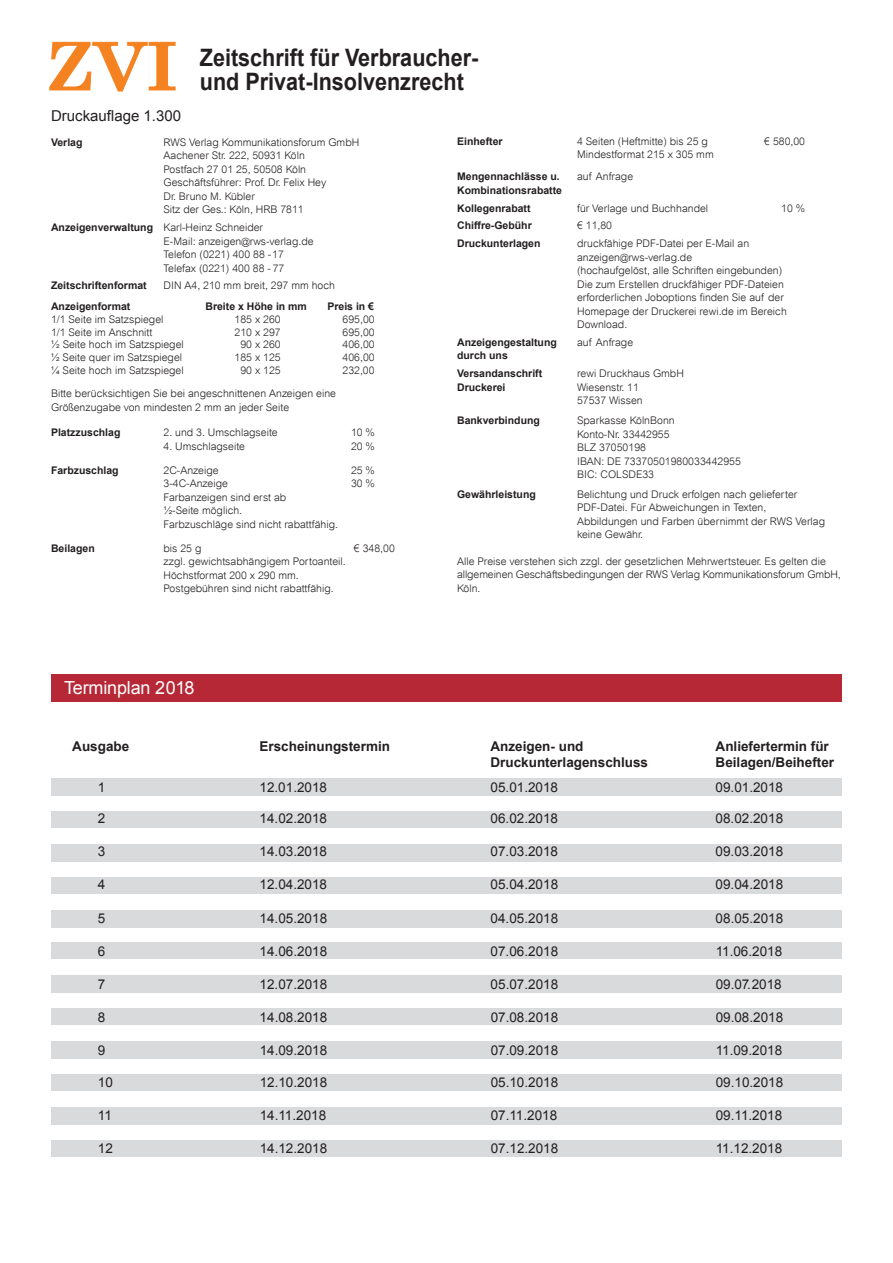
<style>
.page{position:relative;width:893px;height:1263px;background:#fff}
.page>*{position:absolute;margin:0;border:0;box-sizing:border-box;transform-origin:0 0}
.t1{font:700 66px "Century Schoolbook";color:#f58220;scale:1.06 1}
.t2{font:700 24px/24px "Arial";color:#231f20;scale:.9 1}
.t3{font:18px "Arial";letter-spacing:-.01em;color:#fff}
.t4{font:15px "Arial";color:#231f20}
.t5{font:13.5px "Arial";color:#231f20}
.t6{font:700 13.5px "Arial";color:#231f20}
.t7{font:300 10.5px/13.5px "Arial";color:#231f20}
.t8{font:700 10.5px/17.7px "Arial";color:#231f20}
.s1{font-weight:700}
</style>
<div class="page">
<svg style="left:49px;top:42px;width:126px;height:50px"></svg>
<div style="left:51px;top:674px;width:791px;height:28px;background:#b72837"></div>
<div style="left:51px;top:844px;width:791px;height:18px;background:#d9dadc"></div>
<div style="left:51px;top:877px;width:791px;height:17px;background:#d9dadc"></div>
<div style="left:51px;top:779px;width:791px;height:17px;background:#d9dadc"></div>
<div style="left:51px;top:811px;width:791px;height:17px;background:#d9dadc"></div>
<div style="left:51px;top:975px;width:791px;height:18px;background:#d9dadc"></div>
<div style="left:51px;top:1008px;width:791px;height:17px;background:#d9dadc"></div>
<div style="left:51px;top:910px;width:791px;height:17px;background:#d9dadc"></div>
<div style="left:51px;top:942px;width:791px;height:17px;background:#d9dadc"></div>
<div style="left:51px;top:1107px;width:791px;height:17px;background:#d9dadc"></div>
<div style="left:51px;top:1140px;width:791px;height:17px;background:#d9dadc"></div>
<div style="left:51px;top:1042px;width:791px;height:17px;background:#d9dadc"></div>
<div style="left:51px;top:1074px;width:791px;height:17px;background:#d9dadc"></div>
<h1 class="t1" style="left:47px;top:26px;width:125px">ZVI</h1>
<h3 class="t4" style="left:51px;top:107px;width:132px">Druckauflage 1.300</h3>
<h2 class="t2" style="left:200px;top:46px;width:311px">Zeitschrift für Verbraucher&shy;und Privat-Insolvenzrecht</h2>
<p class="t8" style="left:51px;top:133px;width:33px">Verlag</p>
<p class="t7" style="left:164px;top:135px;width:197px">RWS Verlag Kommunikationsforum GmbH<br>Aachener Str. 222, 50931 Köln<br>Postfach 27 01 25, 50508 Köln<br>Geschäftsführer: Prof. Dr. Felix Hey<br>Dr. Bruno M. Kübler<br>Sitz der Ges.: Köln, HRB 7811</p>
<p class="t7" style="left:164px;top:221px;width:152px;text-indent:-112px"><span class="s1">Anzeigenverwaltung</span> Karl-Heinz Schneider<br>E-Mail: anzeigen@rws-verlag.de<br>Telefon (0221) 400 88 -17<br>Telefax (0221) 400 88 - 77</p>
<p class="t8" style="left:51px;top:277px;width:97px">Zeitschriftenformat</p>
<p class="t7" style="left:164px;top:279px;width:173px">DIN A4, 210 mm breit, 297 mm hoch</p>
<p class="t8" style="left:51px;top:298px;width:81px">Anzeigenformat</p>
<p class="t8" style="left:205px;top:298px;width:103px">Breite x Höhe in mm</p>
<p class="t8" style="left:327px;top:298px;width:48px">Preis in €</p>
<p class="t7" style="left:51px;top:312px;width:114px">1/1 Seite im Satzspiegel</p>
<p class="t7" style="left:235px;top:312px;width:48px">185 x 260</p>
<p class="t7" style="left:343px;top:312px;width:34px">695,00</p>
<p class="t7" style="left:51px;top:325px;width:103px">1/1 Seite im Anschnitt</p>
<p class="t7" style="left:235px;top:325px;width:48px">210 x 297</p>
<p class="t7" style="left:343px;top:325px;width:34px">695,00</p>
<p class="t7" style="left:51px;top:338px;width:134px">½ Seite hoch im Satzspiegel</p>
<p class="t7" style="left:240px;top:338px;width:42px">90 x 260</p>
<p class="t7" style="left:343px;top:338px;width:34px">406,00</p>
<p class="t7" style="left:51px;top:351px;width:133px">½ Seite quer im Satzspiegel</p>
<p class="t7" style="left:235px;top:351px;width:48px">185 x 125</p>
<p class="t7" style="left:343px;top:351px;width:34px">406,00</p>
<p class="t7" style="left:51px;top:364px;width:134px">¼ Seite hoch im Satzspiegel</p>
<p class="t7" style="left:240px;top:364px;width:42px">90 x 125</p>
<p class="t7" style="left:343px;top:364px;width:34px">232,00</p>
<p class="t7" style="left:51px;top:387px;width:286px">Bitte berücksichtigen Sie bei angeschnittenen Anzeigen eine<br>Größenzugabe von mindesten 2 mm an jeder Seite</p>
<p class="t8" style="left:51px;top:424px;width:71px">Platzzuschlag</p>
<p class="t7" style="left:164px;top:426px;width:116px">2. und 3. Umschlagseite</p>
<p class="t7" style="left:351px;top:426px;width:25px">10 %</p>
<p class="t7" style="left:164px;top:439px;width:83px">4. Umschlagseite</p>
<p class="t7" style="left:351px;top:439px;width:25px">20 %</p>
<p class="t8" style="left:51px;top:461px;width:69px">Farbzuschlag</p>
<p class="t7" style="left:164px;top:463px;width:57px">2C-Anzeige</p>
<p class="t7" style="left:351px;top:463px;width:25px">25 %</p>
<p class="t7" style="left:164px;top:477px;width:66px">3-4C-Anzeige</p>
<p class="t7" style="left:351px;top:477px;width:25px">30 %</p>
<p class="t7" style="left:164px;top:490px;width:176px">Farbanzeigen sind erst ab<br>½-Seite möglich.<br>Farbzuschläge sind nicht rabattfähig.</p>
<p class="t8" style="left:51px;top:539px;width:45px">Beilagen</p>
<p class="t7" style="left:164px;top:541px;width:39px">bis 25 g</p>
<p class="t7" style="left:354px;top:541px;width:42px">€ 348,00</p>
<p class="t7" style="left:164px;top:555px;width:184px">zzgl. gewichtsabhängigem Portoanteil.<br>Höchstformat 200 x 290 mm.<br>Postgebühren sind nicht rabattfähig.</p>
<h3 class="t3" style="left:64px;top:677px;width:132px">Terminplan 2018</h3>
<p class="t8" style="left:457px;top:132px;width:47px">Einhefter</p>
<p class="t7" style="left:577px;top:134px;width:132px">4 Seiten (Heftmitte) bis 25 g</p>
<p class="t7" style="left:764px;top:134px;width:42px">€ 580,00</p>
<p class="t7" style="left:577px;top:148px;width:138px">Mindestformat 215 x 305 mm</p>
<p class="t8" style="left:457px;top:168px;width:104px">Mengennachlässe u.</p>
<p class="t7" style="left:577px;top:170px;width:58px">auf Anfrage</p>
<p class="t8" style="left:457px;top:181px;width:107px">Kombinationsrabatte<br>Kollegenrabatt</p>
<p class="t7" style="left:577px;top:201px;width:133px">für Verlage und Buchhandel</p>
<p class="t7" style="left:781px;top:201px;width:25px">10 %</p>
<p class="t8" style="left:457px;top:217px;width:76px">Chiffre-Gebühr</p>
<p class="t7" style="left:577px;top:219px;width:37px">€ 11,80</p>
<p class="t8" style="left:457px;top:235px;width:85px">Druckunterlagen</p>
<p class="t7" style="left:577px;top:237px;width:211px">druckfähige PDF-Datei per E-Mail an anzeigen@rws-verlag.de<br>(hochaufgelöst, alle Schriften eingebunden)<br>Die zum Erstellen druckfähiger PDF-Dateien erforderlichen Joboptions finden Sie auf der Homepage der Druckerei rewi.de im Bereich Download.</p>
<p class="t8" style="left:457px;top:333px;width:101px">Anzeigengestaltung</p>
<p class="t7" style="left:577px;top:335px;width:58px">auf Anfrage</p>
<p class="t8" style="left:457px;top:347px;width:87px">durch uns<br>Versandanschrift</p>
<p class="t7" style="left:577px;top:367px;width:108px">rewi Druckhaus GmbH</p>
<p class="t8" style="left:457px;top:378px;width:50px">Druckerei</p>
<p class="t7" style="left:577px;top:380px;width:67px">Wiesenstr. 11<br>57537 Wissen</p>
<p class="t8" style="left:457px;top:411px;width:84px">Bankverbindung</p>
<p class="t7" style="left:577px;top:414px;width:165px">Sparkasse KölnBonn<br>Konto-Nr. 33442955<br>BLZ 37050198<br>IBAN: DE 73370501980033442955<br>BIC: COLSDE33</p>
<p class="t8" style="left:457px;top:485px;width:80px">Gewährleistung</p>
<p class="t7" style="left:577px;top:487px;width:250px">Belichtung und Druck erfolgen nach gelieferter PDF-Datei. Für Abweichungen in Texten, Abbildungen und Farben übernimmt der RWS Verlag keine Gewähr.</p>
<p class="t7" style="left:457px;top:554px;width:385px">Alle Preise verstehen sich zzgl. der gesetzlichen Mehrwertsteuer. Es gelten die allgemeinen Geschäftsbedingungen der RWS Verlag Kommunikationsforum GmbH,<br>Köln.</p>
<p class="t6" style="left:72px;top:738px;width:59px">Ausgabe</p>
<p class="t6" style="left:260px;top:738px;width:132px">Erscheinungstermin</p>
<p class="t6" style="left:491px;top:738px;width:95px">Anzeigen- und</p>
<p class="t6" style="left:716px;top:738px;width:115px">Anliefertermin für</p>
<p class="t6" style="left:491px;top:755px;width:159px">Druckunterlagenschluss</p>
<p class="t6" style="left:716px;top:755px;width:120px">Beilagen/Beihefter</p>
<p class="t5" style="left:98px;top:779px;width:9px">1</p>
<p class="t5" style="left:260px;top:779px;width:69px">12.01.2018</p>
<p class="t5" style="left:491px;top:779px;width:69px">05.01.2018</p>
<p class="t5" style="left:716px;top:779px;width:69px">09.01.2018</p>
<p class="t5" style="left:98px;top:810px;width:9px">2</p>
<p class="t5" style="left:260px;top:810px;width:69px">14.02.2018</p>
<p class="t5" style="left:491px;top:810px;width:69px">06.02.2018</p>
<p class="t5" style="left:716px;top:810px;width:69px">08.02.2018</p>
<p class="t5" style="left:98px;top:844px;width:9px">3</p>
<p class="t5" style="left:260px;top:844px;width:69px">14.03.2018</p>
<p class="t5" style="left:491px;top:844px;width:69px">07.03.2018</p>
<p class="t5" style="left:716px;top:844px;width:69px">09.03.2018</p>
<p class="t5" style="left:98px;top:877px;width:9px">4</p>
<p class="t5" style="left:260px;top:877px;width:69px">12.04.2018</p>
<p class="t5" style="left:491px;top:877px;width:69px">05.04.2018</p>
<p class="t5" style="left:716px;top:877px;width:69px">09.04.2018</p>
<p class="t5" style="left:98px;top:910px;width:9px">5</p>
<p class="t5" style="left:260px;top:910px;width:69px">14.05.2018</p>
<p class="t5" style="left:491px;top:910px;width:69px">04.05.2018</p>
<p class="t5" style="left:716px;top:910px;width:69px">08.05.2018</p>
<p class="t5" style="left:98px;top:943px;width:9px">6</p>
<p class="t5" style="left:260px;top:943px;width:69px">14.06.2018</p>
<p class="t5" style="left:491px;top:943px;width:69px">07.06.2018</p>
<p class="t5" style="left:716px;top:943px;width:68px">11.06.2018</p>
<p class="t5" style="left:98px;top:977px;width:9px">7</p>
<p class="t5" style="left:260px;top:977px;width:69px">12.07.2018</p>
<p class="t5" style="left:491px;top:977px;width:69px">05.07.2018</p>
<p class="t5" style="left:716px;top:977px;width:68px">09.07.2018</p>
<p class="t5" style="left:98px;top:1010px;width:9px">8</p>
<p class="t5" style="left:260px;top:1010px;width:69px">14.08.2018</p>
<p class="t5" style="left:491px;top:1010px;width:69px">07.08.2018</p>
<p class="t5" style="left:716px;top:1010px;width:69px">09.08.2018</p>
<p class="t5" style="left:98px;top:1043px;width:9px">9</p>
<p class="t5" style="left:260px;top:1043px;width:69px">14.09.2018</p>
<p class="t5" style="left:491px;top:1043px;width:69px">07.09.2018</p>
<p class="t5" style="left:716px;top:1043px;width:68px">11.09.2018</p>
<p class="t5" style="left:98px;top:1074px;width:17px">10</p>
<p class="t5" style="left:260px;top:1074px;width:69px">12.10.2018</p>
<p class="t5" style="left:491px;top:1074px;width:69px">05.10.2018</p>
<p class="t5" style="left:716px;top:1074px;width:69px">09.10.2018</p>
<p class="t5" style="left:98px;top:1107px;width:16px">11</p>
<p class="t5" style="left:260px;top:1107px;width:68px">14.11.2018</p>
<p class="t5" style="left:491px;top:1107px;width:68px">07.11.2018</p>
<p class="t5" style="left:716px;top:1107px;width:68px">09.11.2018</p>
<p class="t5" style="left:98px;top:1140px;width:17px">12</p>
<p class="t5" style="left:260px;top:1140px;width:69px">14.12.2018</p>
<p class="t5" style="left:491px;top:1140px;width:69px">07.12.2018</p>
<p class="t5" style="left:716px;top:1140px;width:68px">11.12.2018</p>
</div>
